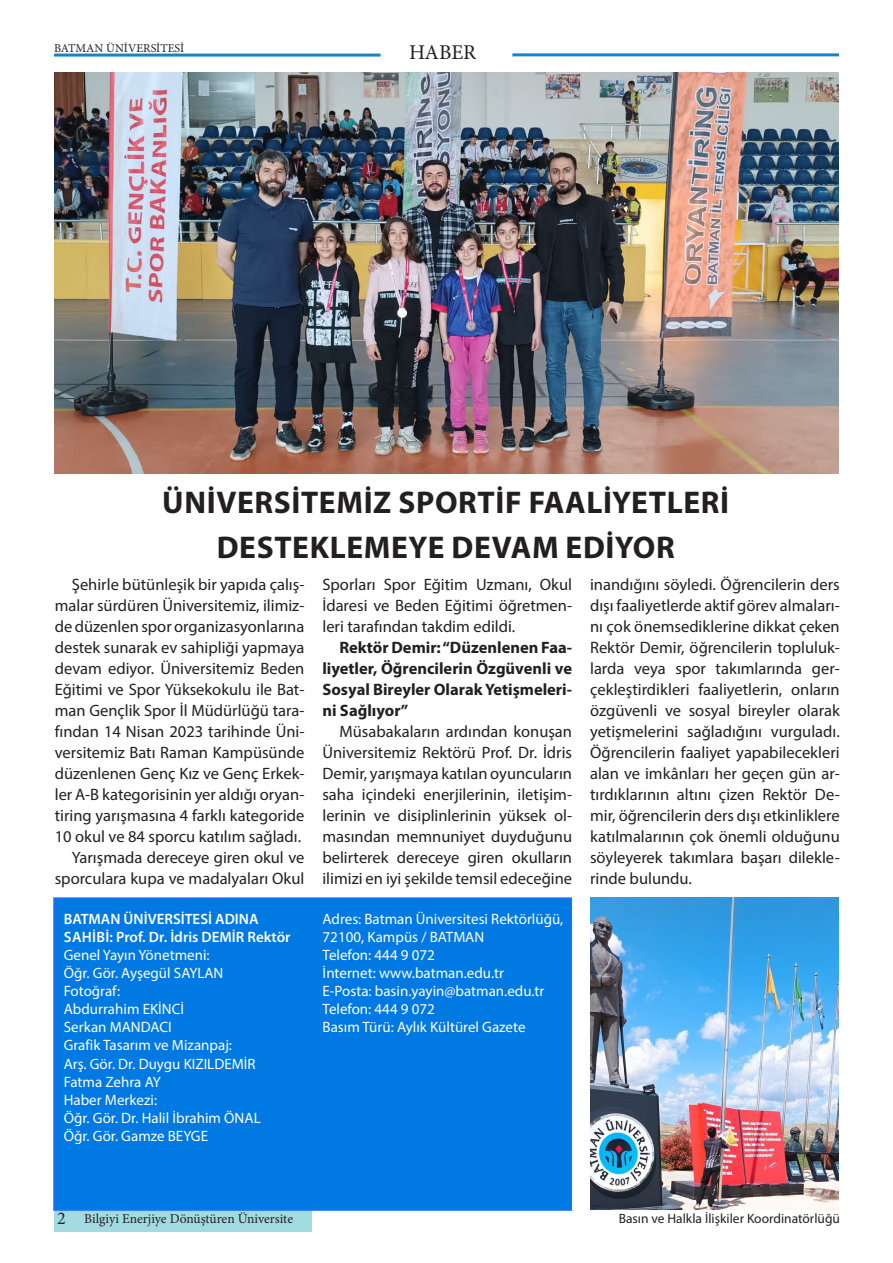
<style>
.page{position:relative;width:893px;height:1263px;background:#fff}
.page>*{position:absolute;margin:0;border:0;box-sizing:border-box;transform-origin:0 0}
.metim{font:700 31.5px/45px "Myriad Pro";letter-spacing:.02em;color:#231f20;text-align:center}
.t1{font:21px "Minion Pro";color:#231f20}
.t2{font:18px "Minion Pro";color:#231f20}
.metim-2{font:16.5px/21px "Myriad Pro";color:#231f20;text-align:justify}
.metim-3{font:700 16.5px/21px "Myriad Pro";color:#231f20;text-align:justify}
.metim-4{font:15px/18px "Myriad Pro";color:#fff}
.metim-5{font:600 15px/18px "Myriad Pro";color:#fff}
.t3{font:13.5px "Myriad Pro";color:#231f20}
.t4{font:13.5px "Minion Pro";letter-spacing:-.005em;color:#231f20}
.t5{font:12px "Minion Pro";color:#231f20}
</style>
<div class="page">
<div style="left:54px;top:1209px;width:257px;height:23px;background:#a1dae0"></div>
<hr style="left:54px;top:54px;width:327px;height:3px;background:#1b82c5">
<hr style="left:512px;top:53px;width:327px;height:3px;background:#1b82c5">
<img style="left:54px;top:72px;width:785px;height:401px">
<div style="left:53px;top:897px;width:519px;height:314px;background:#0179e2;border:2px solid #2070ff"></div>
<img style="left:590px;top:897px;width:249px;height:312px">
<p class="t5" style="left:54px;top:40px;width:132px">BATMAN ÜNİVERSİTESİ</p>
<p class="t1" style="left:409px;top:38px;width:69px">HABER</p>
<p class="metim" style="left:162px;top:479px;width:564px">ÜNIVERSITEMIZ SPORTIF FAALIYETLERI<br>DESTEKLEMEYE DEVAM EDIYOR</p>
<p class="metim-2" style="left:55px;top:573px;width:251px;text-indent:17px">Şehirle bütünleşik bir yapıda çalış&shy;malar sürdüren Üniversitemiz, ilimiz&shy;de düzenlen spor organizasyonlarına destek sunarak ev sahipliği yapmaya devam ediyor. Üniversitemiz Beden Eğitimi ve Spor Yüksekokulu ile Bat&shy;man Gençlik Spor İl Müdürlüğü tara&shy;fından 14 Nisan 2023 tarihinde Üni&shy;versitemiz Batı Raman Kampüsünde düzenlenen Genç Kız ve Genç Erkek&shy;ler A-B kategorisinin yer aldığı oryan&shy;tiring yarışmasına 4 farklı kategoride 10 okul ve 84 sporcu katılım sağladı.</p>
<p class="metim-2" style="left:55px;top:846px;width:251px;text-align:right">Yarışmada dereceye giren okul ve sporculara kupa ve madalyaları Okul</p>
<p class="metim-5" style="left:64px;top:910px;width:228px">BATMAN ÜNİVERSİTESİ ADINA<br>SAHI BI: Prof. Dr. İdris DEMİR Rektör</p>
<p class="metim-4" style="left:64px;top:946px;width:147px">Genel Yayın Yönetmeni:</p>
<p class="metim-4" style="left:64px;top:964px;width:161px">Öğr. Gör. Ayşegül SAYLAN</p>
<p class="metim-4" style="left:64px;top:982px;width:58px">Fotoğraf:</p>
<p class="metim-4" style="left:64px;top:1000px;width:122px">Abdurrahim EKİNCİ</p>
<p class="metim-4" style="left:64px;top:1018px;width:109px">Serkan MANDACI</p>
<p class="metim-4" style="left:64px;top:1036px;width:170px">Grafik Tasarım ve Mizanpaj:</p>
<p class="metim-4" style="left:64px;top:1054px;width:193px">Arş. Gör. Dr. Duygu KIZILDEMİR</p>
<p class="metim-4" style="left:64px;top:1072px;width:98px">Fatma Zehra AY</p>
<p class="metim-4" style="left:64px;top:1090px;width:95px">Haber Merkezi:</p>
<p class="metim-4" style="left:64px;top:1108px;width:198px">Öğr. Gör. Dr. Halil İbrahim ÖNAL</p>
<p class="metim-4" style="left:64px;top:1126px;width:146px">Öğr. Gör. Gamze BEYGE</p>
<p class="metim-2" style="left:322px;top:573px;width:251px">Sporları Spor Eğitim Uzmanı, Okul İdaresi ve Beden Eğitimi öğretmen&shy;leri tarafından takdim edildi.</p>
<p class="metim-3" style="left:322px;top:636px;width:251px;text-indent:17px">Rektör Demir: “Düzenlenen Faa&shy;liyetler, Öğrencilerin Özgüvenli ve Sosyal Bireyler Olarak Yetişmeleri&shy;ni Sağlıyor”</p>
<p class="metim-2" style="left:322px;top:720px;width:251px;text-indent:17px">Müsabakaların ardından konuşan Üniversitemiz Rektörü Prof. Dr. İdris Demir, yarışmaya katılan oyuncuların saha içindeki enerjilerinin, iletişim&shy;lerinin ve disiplinlerinin yüksek ol&shy;masından memnuniyet duyduğunu belirterek dereceye giren okulların ilimizi en iyi şekilde temsil edeceğine</p>
<p class="metim-4" style="left:323px;top:910px;width:242px">Adres: Batman Üniversitesi Rektörlüğü,<br>72100, Kampüs / BATMAN</p>
<p class="metim-4" style="left:323px;top:946px;width:114px">Telefon: 444 9 072</p>
<p class="metim-4" style="left:323px;top:964px;width:183px">İnternet: www.batman.edu.tr</p>
<p class="metim-4" style="left:323px;top:982px;width:223px">E-Posta: basin.yayin@batman.edu.tr</p>
<p class="metim-4" style="left:323px;top:1000px;width:114px">Telefon: 444 9 072</p>
<p class="metim-4" style="left:323px;top:1018px;width:204px">Basım Türü: Aylık Kültürel Gazete</p>
<p class="metim-2" style="left:590px;top:573px;width:251px">inandığını söyledi. Öğrencilerin ders dışı faaliyetlerde aktif görev almaları&shy;nı çok önemsediklerine dikkat çeken Rektör Demir, öğrencilerin topluluk&shy;larda veya spor takımlarında ger&shy;çekleştirdikleri faaliyetlerin, onların özgüvenli ve sosyal bireyler olarak yetişmelerini sağladığını vurguladı.<br>Öğrencilerin faaliyet yapabilecekleri alan ve imkânları her geçen gün ar&shy;tırdıklarının altını çizen Rektör De&shy;mir, öğrencilerin ders dışı etkinliklere katılmalarının çok önemli olduğunu söyleyerek takımlara başarı dilekle&shy;rinde bulundu.</p>
<p class="t2" style="left:57px;top:1206px;width:10px">2</p>
<p class="t4" style="left:84px;top:1210px;width:210px">Bilgiyi Enerjiye Dönüştüren Üniversite</p>
<p class="t3" style="left:619px;top:1210px;width:223px">Basın ve Halkla İlişkiler Koordinatörlüğü</p>
</div>
